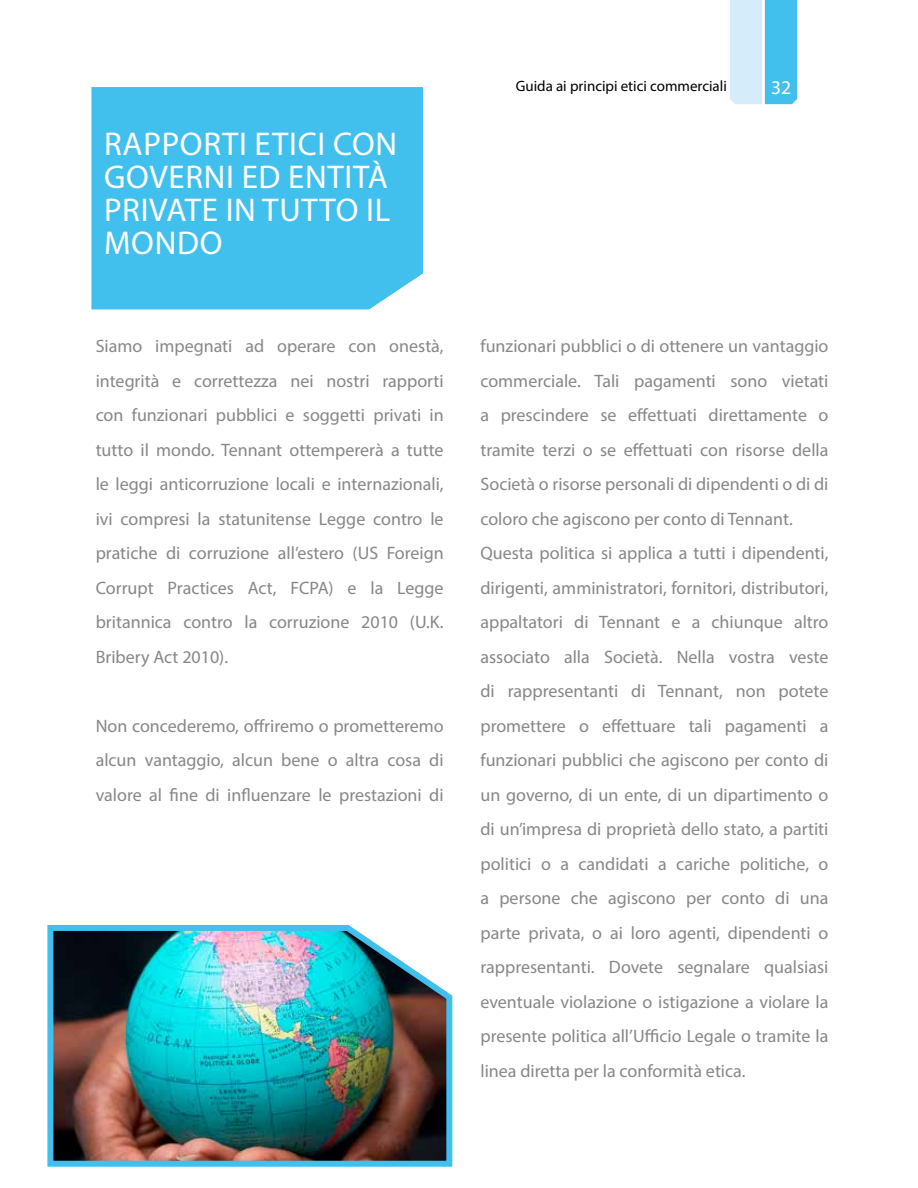
<style>
.page{position:relative;width:918px;height:1188px;background:#fff}
.page>*{position:absolute;margin:0;border:0;box-sizing:border-box;transform-origin:0 0}
.t1{font:33px/33px "Myriad Pro";letter-spacing:.02em;color:#fff}
.t2{font:19.5px "Myriad Pro";color:#fff}
.t3{font:18px/34.5px "Myriad Pro";color:#878787;text-align:justify}
.t4{font:15px "Myriad Pro";color:#000}
</style>
<div class="page">
<svg style="left:730px;top:0;width:67px;height:104px"></svg>
<div style="left:91px;top:87px;width:332px;height:222px;background:#42c0ed"></div>
<img style="left:47px;top:924px;width:406px;height:243px">
<h1 class="t1" style="left:104px;top:127px;width:295px">RAPPORTI ETICI CON<br>GOVERNI ED ENTITÀ<br>PRIVATE IN TUTTO IL<br>MONDO</h1>
<p class="t3" style="left:96px;top:328px;width:350px">Siamo impegnati ad operare con onestà, integrità e correttezza nei nostri rapporti con funzionari pubblici e soggetti privati in tutto il mondo. Tennant ottempererà a tutte le leggi anticorruzione locali e internazionali, ivi compresi la statunitense Legge contro le pratiche di corruzione all’estero (US Foreign Corrupt Practices Act, FCPA) e la Legge britannica contro la corruzione 2010 (U.K.<br>Bribery Act 2010).</p>
<p class="t3" style="left:96px;top:708px;width:350px">Non concederemo, offriremo o prometteremo alcun vantaggio, alcun bene o altra cosa di valore al fine di influenzare le prestazioni di</p>
<p class="t4" style="left:516px;top:76px;width:213px">Guida ai principi etici commerciali</p>
<p class="t2" style="left:771px;top:76px;width:22px">32</p>
<p class="t3" style="left:480px;top:328px;width:350px;text-align:left">funzionari pubblici o di ottenere un vantaggio commerciale. Tali pagamenti sono vietati a prescindere se effettuati direttamente o tramite terzi o se effettuati con risorse della Società o risorse personali di dipendenti o di di coloro che agiscono per conto di Tennant.<br>Questa politica si applica a tutti i dipendenti, dirigenti, amministratori, fornitori, distributori, appaltatori di Tennant e a chiunque altro associato alla Società. Nella vostra veste di rappresentanti di Tennant, non potete promettere o effettuare tali pagamenti a funzionari pubblici che agiscono per conto di un governo, di un ente, di un dipartimento o di un’impresa di proprietà dello stato, a partiti politici o a candidati a cariche politiche, o a persone che agiscono per conto di una parte privata, o ai loro agenti, dipendenti o rappresentanti. Dovete segnalare qualsiasi eventuale violazione o istigazione a violare la presente politica all’Ufficio Legale o tramite la linea diretta per la conformità etica.</p>
</div>
